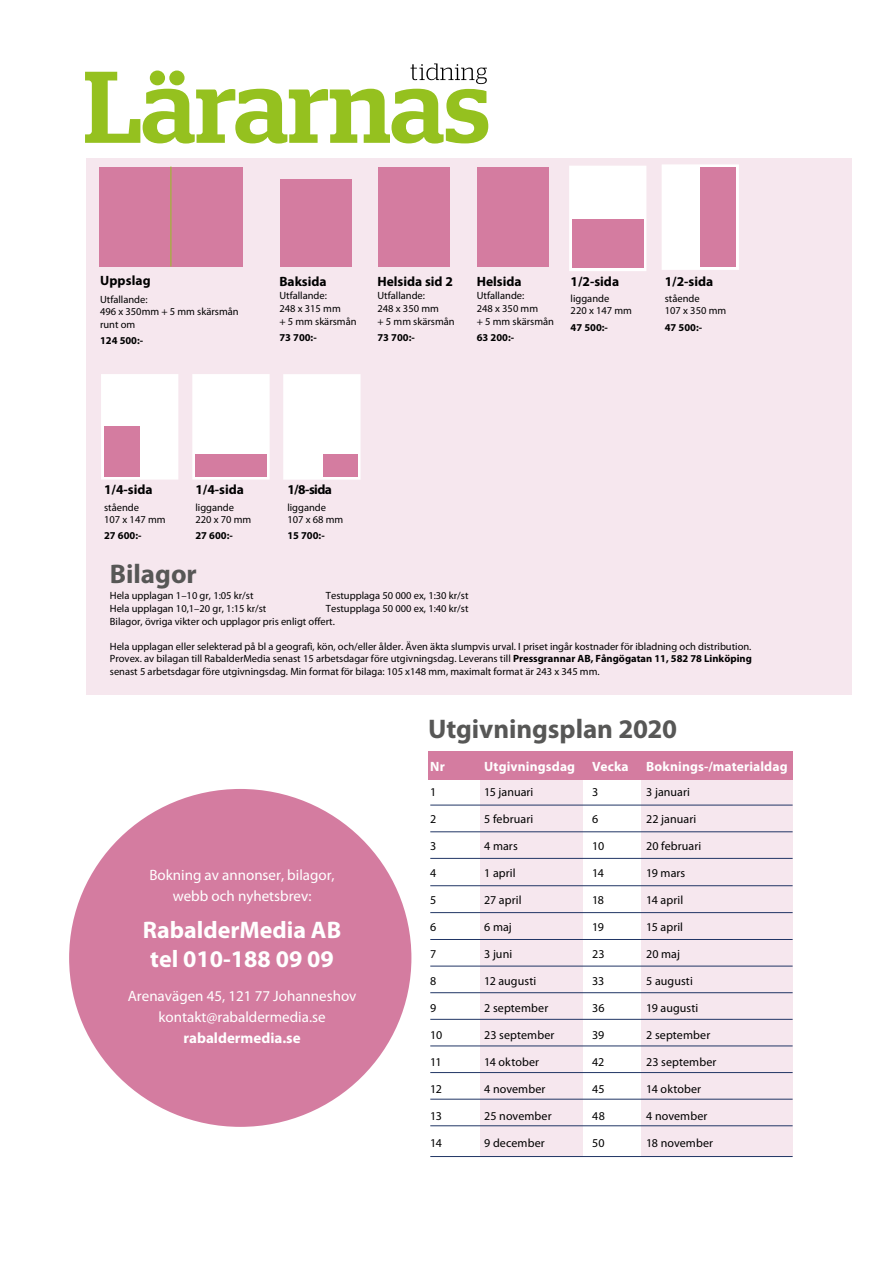
<style>
.page{position:relative;width:893px;height:1263px;background:#fff}
.page>*{position:absolute;margin:0;border:0;box-sizing:border-box;transform-origin:0 0}
.t1{font:700 27px "Myriad Pro";letter-spacing:-.005em;color:#575756}
.t2{font:700 24px/29.2px "Myriad Pro";color:#fff;text-align:center}
.t3{font:15px/21px "Myriad Pro";color:#fff;text-align:center}
.t4{font:700 15px "Myriad Pro";color:#fff}
.t5{font:700 13.5px "Myriad Pro";color:#000}
.t6{font:700 13.5px "Myriad Pro";letter-spacing:.01em;color:#fff}
.t7{font:12px "Myriad Pro";letter-spacing:.01em;color:#000}
.t8{font:10.5px/12.6px "Myriad Pro";color:#000}
.t9{font:700 10.5px "Myriad Pro";color:#000}
.s1{font-weight:700}
</style>
<div class="page">
<svg style="left:85px;top:63px;width:403px;height:81px"></svg>
<div style="left:641px;top:776px;width:152px;height:381px;background:#f6e7ee"></div>
<div style="left:480px;top:776px;width:102px;height:381px;background:#f6e7ee"></div>
<div style="left:428px;top:751px;width:365px;height:29px;background:#d47ca0"></div>
<hr style="left:430px;top:805px;width:363px;height:1px;background:#213665">
<hr style="left:430px;top:831px;width:363px;height:1px;background:#213665">
<hr style="left:430px;top:858px;width:363px;height:1px;background:#213665">
<hr style="left:430px;top:885px;width:363px;height:1px;background:#213665">
<div style="left:87px;top:158px;width:765px;height:536px;background:#f6e7ee"></div>
<div style="left:569px;top:166px;width:77px;height:105px;background:#fff"></div>
<div style="left:572px;top:220px;width:71px;height:48px;background:#d47ca0"></div>
<div style="left:662px;top:164px;width:77px;height:106px;background:#fff"></div>
<div style="left:700px;top:167px;width:36px;height:100px;background:#d47ca0"></div>
<div style="left:100px;top:167px;width:143px;height:100px;background:#d47ca0"></div>
<hr style="left:171px;top:167px;width:1px;height:99px;background:#95c11f">
<div style="left:280px;top:179px;width:71px;height:87px;background:#d47ca0"></div>
<div style="left:192px;top:374px;width:78px;height:106px;background:#fff"></div>
<div style="left:101px;top:374px;width:77px;height:106px;background:#fff"></div>
<div style="left:195px;top:454px;width:72px;height:23px;background:#d47ca0"></div>
<div style="left:104px;top:426px;width:36px;height:51px;background:#d47ca0"></div>
<div style="left:283px;top:374px;width:78px;height:106px;background:#fff"></div>
<div style="left:323px;top:454px;width:35px;height:23px;background:#d47ca0"></div>
<div style="left:378px;top:167px;width:72px;height:100px;background:#d47ca0"></div>
<div style="left:477px;top:167px;width:72px;height:100px;background:#d47ca0"></div>
<div style="left:69px;top:789px;width:342px;height:338px;background:#d47ca0;border-radius:50%"></div>
<hr style="left:430px;top:912px;width:363px;height:1px;background:#213665">
<hr style="left:430px;top:939px;width:363px;height:1px;background:#213665">
<hr style="left:430px;top:966px;width:363px;height:1px;background:#213665">
<hr style="left:430px;top:992px;width:363px;height:1px;background:#213665">
<hr style="left:430px;top:1019px;width:363px;height:1px;background:#213665">
<hr style="left:430px;top:1046px;width:363px;height:1px;background:#213665">
<hr style="left:430px;top:1072px;width:363px;height:1px;background:#213665">
<hr style="left:430px;top:1099px;width:363px;height:1px;background:#213665">
<hr style="left:430px;top:1125px;width:363px;height:1px;background:#213665">
<hr style="left:430px;top:1156px;width:363px;height:1px;background:#213665">
<p class="t5" style="left:100px;top:273px;width:52px">Uppslag</p>
<p class="t8" style="left:100px;top:293px;width:140px">Utfallande:<br>496 x 350mm + 5 mm skärsmån runt om</p>
<p class="t9" style="left:100px;top:335px;width:45px">124 500:-</p>
<p class="t5" style="left:279px;top:274px;width:49px">Baksida</p>
<p class="t8" style="left:279px;top:290px;width:79px">Utfallande:<br>248 x 315 mm<br>+ 5 mm skärsmån</p>
<p class="t9" style="left:279px;top:332px;width:39px">73 700:-</p>
<p class="t5" style="left:377px;top:274px;width:77px">Helsida sid 2</p>
<p class="t8" style="left:377px;top:290px;width:79px">Utfallande:<br>248 x 350 mm<br>+ 5 mm skärsmån</p>
<p class="t9" style="left:377px;top:332px;width:39px">73 700:-</p>
<p class="t5" style="left:477px;top:274px;width:46px">Helsida</p>
<p class="t8" style="left:477px;top:290px;width:79px">Utfallande:<br>248 x 350 mm<br>+ 5 mm skärsmån</p>
<p class="t9" style="left:477px;top:332px;width:39px">63 200:-</p>
<p class="t5" style="left:571px;top:274px;width:50px">1/2-sida</p>
<p class="t8" style="left:571px;top:293px;width:63px;line-height:12px">liggande<br>220 x 147 mm</p>
<p class="t9" style="left:571px;top:321px;width:39px">47 500:-</p>
<p class="t5" style="left:665px;top:274px;width:50px">1/2-sida</p>
<p class="t8" style="left:665px;top:293px;width:63px;line-height:12px">stående<br>107 x 350 mm</p>
<p class="t9" style="left:665px;top:321px;width:39px">47 500:-</p>
<p class="t5" style="left:104px;top:482px;width:50px">1/4-sida</p>
<p class="t8" style="left:104px;top:501px;width:63px;line-height:12px">stående<br>107 x 147 mm</p>
<p class="t9" style="left:104px;top:530px;width:39px">27 600:-</p>
<p class="t5" style="left:195px;top:482px;width:50px">1/4-sida</p>
<p class="t8" style="left:195px;top:501px;width:57px;line-height:12px">liggande<br>220 x 70 mm</p>
<p class="t9" style="left:195px;top:530px;width:39px">27 600:-</p>
<p class="t5" style="left:287px;top:482px;width:46px">1/8-sida</p>
<p class="t8" style="left:287px;top:501px;width:57px;line-height:12px">liggande<br>107 x 68 mm</p>
<p class="t9" style="left:287px;top:530px;width:39px">15 700:-</p>
<h1 class="t1" style="left:110px;top:558px;width:89px">Bilagor</h1>
<p class="t8" style="left:110px;top:590px;width:145px">Hela upplagan 1–10 gr, 1:05 kr/st</p>
<p class="t8" style="left:326px;top:590px;width:144px">Testupplaga 50 000 ex, 1:30 kr/st</p>
<p class="t8" style="left:110px;top:602px;width:158px">Hela upplagan 10,1–20 gr, 1:15 kr/st</p>
<p class="t8" style="left:110px;top:602px;width:360px;text-indent:216px">Testupplaga 50 000 ex, 1:40 kr/st<br>Bilagor, övriga vikter och upplagor pris enligt offert.</p>
<p class="t8" style="left:110px;top:640px;width:643px;text-align:justify">Hela upplagan eller selekterad på bl a geografi, kön, och/eller ålder. Även äkta slumpvis urval. I priset ingår kostnader för ibladning och distribution.<br>Provex. av bilagan till RabalderMedia senast 15 arbetsdagar före utgivningsdag. Leverans till <span class="s1">Pressgrannar AB, Fångögatan 11, 582 78 Linköping </span>senast 5 arbetsdagar före utgivningsdag. Min format för bilaga: 105 x148 mm, maximalt format är 243 x 345 mm.</p>
<h3 class="t3" style="left:149px;top:865px;width:187px">Bokning av annonser, bilagor, webb och nyhetsbrev:</h3>
<h2 class="t2" style="left:143px;top:915px;width:200px">RabalderMedia AB tel 010-188 09 09</h2>
<h3 class="t3" style="left:128px;top:986px;width:230px">Arenavägen 45, 121 77 Johanneshov kontakt@rabaldermedia.se</h3>
<h3 class="t4" style="left:183px;top:1029px;width:119px">rabaldermedia.se</h3>
<h1 class="t1" style="left:428px;top:714px;width:251px">Utgivningsplan 2020</h1>
<p class="t6" style="left:430px;top:758px;width:16px">Nr</p>
<p class="t6" style="left:484px;top:758px;width:92px">Utgivningsdag</p>
<p class="t6" style="left:592px;top:758px;width:38px">Vecka</p>
<p class="t6" style="left:646px;top:758px;width:143px">Boknings-/materialdag</p>
<p class="t7" style="left:430px;top:785px;width:8px">1</p>
<p class="t7" style="left:484px;top:785px;width:51px">15 januari</p>
<p class="t7" style="left:592px;top:785px;width:8px">3</p>
<p class="t7" style="left:646px;top:785px;width:45px">3 januari</p>
<p class="t7" style="left:430px;top:812px;width:8px">2</p>
<p class="t7" style="left:484px;top:812px;width:50px">5 februari</p>
<p class="t7" style="left:592px;top:812px;width:8px">6</p>
<p class="t7" style="left:646px;top:812px;width:51px">22 januari</p>
<p class="t7" style="left:430px;top:839px;width:8px">3</p>
<p class="t7" style="left:484px;top:839px;width:35px">4 mars</p>
<p class="t7" style="left:592px;top:839px;width:13px">10</p>
<p class="t7" style="left:646px;top:839px;width:56px">20 februari</p>
<p class="t7" style="left:430px;top:866px;width:8px">4</p>
<p class="t7" style="left:484px;top:866px;width:33px">1 april</p>
<p class="t7" style="left:592px;top:866px;width:13px">14</p>
<p class="t7" style="left:646px;top:866px;width:41px">19 mars</p>
<p class="t7" style="left:430px;top:893px;width:8px">5</p>
<p class="t7" style="left:484px;top:893px;width:39px">27 april</p>
<p class="t7" style="left:592px;top:893px;width:13px">18</p>
<p class="t7" style="left:646px;top:893px;width:38px">14 april</p>
<p class="t7" style="left:430px;top:920px;width:8px">6</p>
<p class="t7" style="left:484px;top:920px;width:29px">6 maj</p>
<p class="t7" style="left:592px;top:920px;width:13px">19</p>
<p class="t7" style="left:646px;top:920px;width:38px">15 april</p>
<p class="t7" style="left:430px;top:947px;width:8px">7</p>
<p class="t7" style="left:484px;top:947px;width:29px">3 juni</p>
<p class="t7" style="left:592px;top:947px;width:14px">23</p>
<p class="t7" style="left:646px;top:947px;width:35px">20 maj</p>
<p class="t7" style="left:430px;top:974px;width:8px">8</p>
<p class="t7" style="left:484px;top:974px;width:53px">12 augusti</p>
<p class="t7" style="left:592px;top:974px;width:14px">33</p>
<p class="t7" style="left:646px;top:974px;width:48px">5 augusti</p>
<p class="t7" style="left:430px;top:1001px;width:8px">9</p>
<p class="t7" style="left:484px;top:1001px;width:65px">2 september</p>
<p class="t7" style="left:592px;top:1001px;width:14px">36</p>
<p class="t7" style="left:646px;top:1001px;width:54px">19 augusti</p>
<p class="t7" style="left:430px;top:1028px;width:13px">10</p>
<p class="t7" style="left:484px;top:1028px;width:72px">23 september</p>
<p class="t7" style="left:592px;top:1028px;width:14px">39</p>
<p class="t7" style="left:646px;top:1028px;width:65px">2 september</p>
<p class="t7" style="left:430px;top:1055px;width:13px">11</p>
<p class="t7" style="left:484px;top:1055px;width:56px">14 oktober</p>
<p class="t7" style="left:592px;top:1055px;width:14px">42</p>
<p class="t7" style="left:646px;top:1055px;width:72px">23 september</p>
<p class="t7" style="left:430px;top:1082px;width:13px">12</p>
<p class="t7" style="left:484px;top:1082px;width:63px">4 november</p>
<p class="t7" style="left:592px;top:1082px;width:14px">45</p>
<p class="t7" style="left:646px;top:1082px;width:56px">14 oktober</p>
<p class="t7" style="left:430px;top:1109px;width:13px">13</p>
<p class="t7" style="left:484px;top:1109px;width:69px">25 november</p>
<p class="t7" style="left:592px;top:1109px;width:14px">48</p>
<p class="t7" style="left:646px;top:1109px;width:63px">4 november</p>
<p class="t7" style="left:430px;top:1136px;width:13px">14</p>
<p class="t7" style="left:484px;top:1136px;width:62px">9 december</p>
<p class="t7" style="left:592px;top:1136px;width:14px">50</p>
<p class="t7" style="left:646px;top:1136px;width:68px">18 november</p>
</div>
